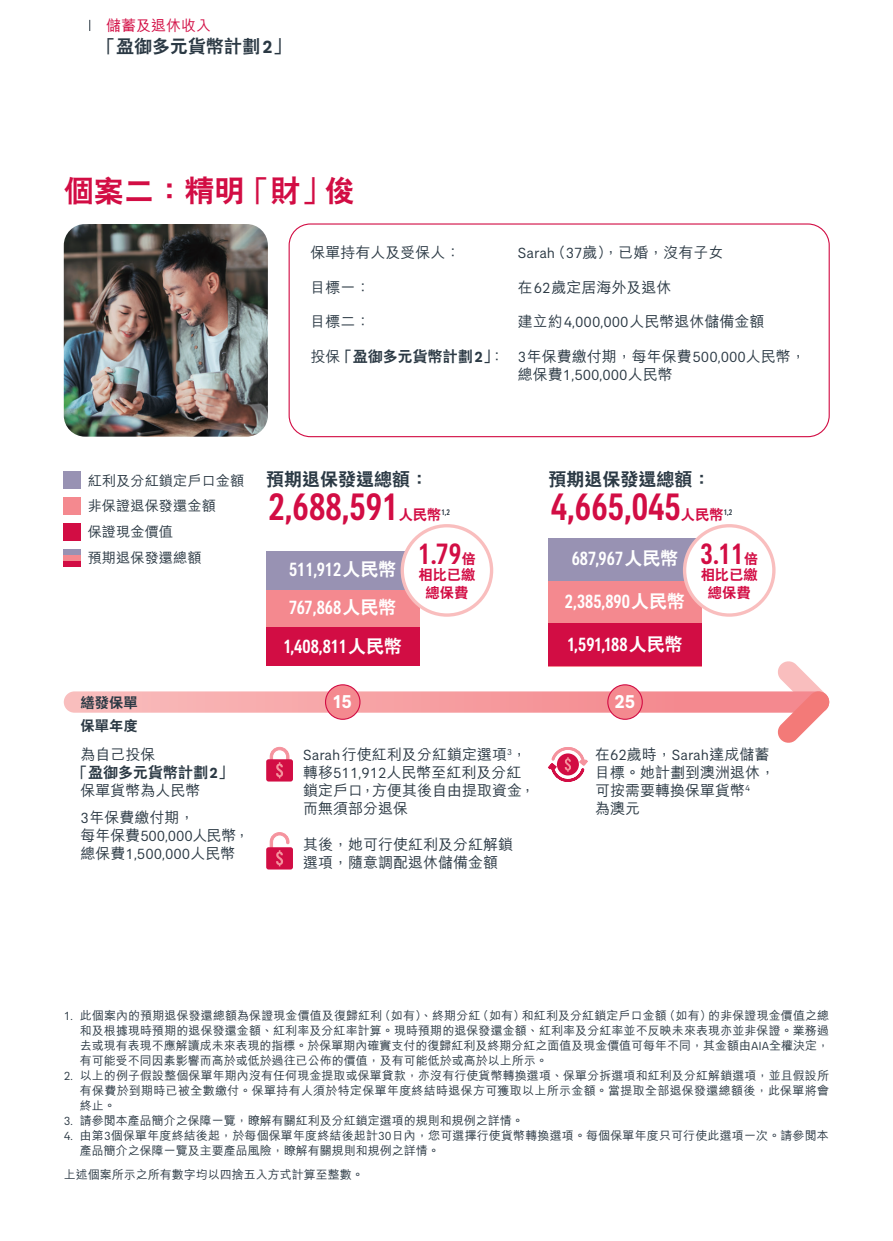
<style>
.page{position:relative;width:893px;height:1241px;background:#fff}
.page>*{position:absolute;margin:0;border:0;box-sizing:border-box;transform-origin:0 0}
.t1{font:500 condensed 39px "AIA Everest";color:#d20d44}
.t2{font:800 30px "C Hei 2 HK";color:#d20d44}
.t3{font:500 condensed 30px "AIA Everest";color:#d20d44}
.t4{font:500 condensed 19.5px/38px "AIA Everest";color:#fff}
.t5{font:700 18.9px "AIA Everest";color:#fff}
.t6{font:800 18px "C Hei 2 HK";color:#2b3944}
.t7{font:500 15px/18px "M Hei HK";color:#2b3944}
.t8{font:15px "AIA Everest";color:#2b3944}
.t9{font:800 15px "C Hei 2 HK";color:#2b3944}
.t10{font:500 15px "M Hei HK";color:#d20d44}
.t11{font:500 14.25px/26.4px "M Hei HK";color:#2b3944}
.t12{font:800 14.25px/17.2px "C Hei 2 HK";color:#d20d44;text-align:center}
.t13{font:800 14.25px/23.1px "C Hei 2 HK";color:#2b3944}
.t14{font:500 12px/15px "M Hei HK";letter-spacing:.005em;color:#2b3944}
.t15{font:12px/15px "AIA Everest";color:#2b3944}
.s1{font-family:"AIA Everest";font-weight:700}
.s2{font-family:"M Hei HK";font-weight:500}
.s3{font-family:"AIA Everest";font-weight:400}
.s4{font-family:"C Hei 2 HK";font-weight:800;font-stretch:normal;font-size:18px}
.s5{font-family:"C Hei 2 HK";font-weight:800;font-stretch:normal;font-size:14.25px}
</style>
<div class="page">
<svg style="left:64px;top:691px;width:765px;height:22px;background:#f6a3a6"></svg>
<svg style="left:777px;top:661px;width:53px;height:82px"></svg>
<div style="left:266px;top:589px;width:153px;height:77px;background:#f4898f"></div>
<div style="left:266px;top:628px;width:153px;height:38px;background:#d20d44"></div>
<div style="left:266px;top:551px;width:153px;height:38px;background:#9892b3"></div>
<div style="left:64px;top:497px;width:17px;height:17px;background:#f4898f"></div>
<div style="left:64px;top:523px;width:17px;height:17px;background:#d20d44"></div>
<div style="left:64px;top:471px;width:17px;height:17px;background:#9892b3"></div>
<svg style="left:64px;top:560px;width:17px;height:6px"></svg>
<div style="left:64px;top:549px;width:17px;height:6px;background:#9892b3"></div>
<div style="left:64px;top:555px;width:17px;height:5px;background:#f4898f"></div>
<div style="left:325px;top:684px;width:36px;height:36px;background:#f4898f;border:1px solid #d20d44;border-radius:50%"></div>
<div style="left:607px;top:684px;width:36px;height:36px;background:#f4898f;border:1px solid #d20d44;border-radius:50%"></div>
<div style="left:289px;top:223px;width:541px;height:214px;border:1px solid #d20d44;border-radius:21px"></div>
<div style="left:548px;top:581px;width:154px;height:85px;background:#f4898f"></div>
<div style="left:548px;top:623px;width:154px;height:43px;background:#d20d44"></div>
<div style="left:548px;top:538px;width:154px;height:43px;background:#9892b3"></div>
<div style="left:402px;top:526px;width:90px;height:89px;background:#fff;border-radius:50%"></div>
<div style="left:401px;top:524px;width:92px;height:93px;border:3px solid #f9bebe;border-radius:50%"></div>
<div style="left:685px;top:526px;width:89px;height:89px;background:#fff;border-radius:50%"></div>
<div style="left:683px;top:524px;width:92px;height:93px;border:3px solid #f9bebe;border-radius:50%"></div>
<img style="left:64px;top:224px;width:204px;height:213px">
<div style="left:266px;top:759px;width:27px;height:22px;background:#d20d44;border-radius:2px"></div>
<svg style="left:270px;top:747px;width:19px;height:32px"></svg>
<div style="left:266px;top:847px;width:27px;height:22px;background:#d20d44;border-radius:2px"></div>
<svg style="left:270px;top:832px;width:19px;height:34px"></svg>
<svg style="left:548px;top:747px;width:40px;height:34px"></svg>
<p class="t10" style="left:106px;top:14px;width:106px">儲蓄及退休收入</p>
<h3 class="t6" style="left:98px;top:34px;width:194px">「盈御多元貨幣計劃<span class="s1">2</span>」</h3>
<h2 class="t2" style="left:64px;top:171px;width:292px">個案二：精明「財」俊</h2>
<p class="t7" style="left:310px;top:242px;width:152px">保單持有人及受保人：</p>
<p class="t7" style="left:310px;top:277px;width:61px">目標一：</p>
<p class="t7" style="left:310px;top:311px;width:61px">目標二：</p>
<p class="t9" style="left:310px;top:346px;width:196px"><span class="s2">投保</span>「盈御多元貨幣計劃<span class="s1">2</span>」<span class="s2">：</span></p>
<p class="t7" style="left:518px;top:242px;width:207px"><span class="s3">Sarah</span>（<span class="s3">37</span>歲），已婚，沒有子女</p>
<p class="t7" style="left:518px;top:277px;width:155px">在<span class="s3">62</span>歲定居海外及退休</p>
<p class="t7" style="left:518px;top:311px;width:248px">建立約<span class="s3">4,000,000</span>人民幣退休儲備金額</p>
<p class="t7" style="left:518px;top:346px;width:289px"><span class="s3">3</span>年保費繳付期，每年保費<span class="s3">500,000</span>人民幣，</p>
<p class="t8" style="left:518px;top:366px;width:156px"><span class="s2">總保費</span>1,500,000<span class="s2">人民幣</span></p>
<p class="t11" style="left:88px;top:466px;width:158px">紅利及分紅鎖定戶口金額</p>
<p class="t11" style="left:88px;top:491px;width:130px">非保證退保發還金額保證現金價值</p>
<p class="t11" style="left:88px;top:543px;width:116px">預期退保發還總額</p>
<h3 class="t6" style="left:266px;top:467px;width:163px">預期退保發還總額：</h3>
<h1 class="t1" style="left:269px;top:485px;width:132px">2,688,591</h1>
<p class="t12" style="left:399px;top:506px;width:53px">人民幣<sup>1,2</sup></p>
<h3 class="t4" style="left:289px;top:550px;width:109px">511,912<span class="s4">人民幣<br></span>767,868<span class="s4">人民幣</span></h3>
<h3 class="t4" style="left:283px;top:627px;width:120px">1,408,811<span class="s4">人民幣</span></h3>
<h2 class="t3" style="left:418px;top:537px;width:59px">1.79<span class="s5">倍</span></h2>
<p class="t12" style="left:418px;top:566px;width:58px">相比已繳總保費</p>
<h3 class="t6" style="left:548px;top:467px;width:163px">預期退保發還總額：</h3>
<h1 class="t1" style="left:551px;top:485px;width:132px">4,665,045</h1>
<p class="t12" style="left:681px;top:506px;width:53px">人民幣<sup>1,2</sup></p>
<h3 class="t4" style="left:565px;top:537px;width:122px;line-height:42.3px;text-align:center">687,967<span class="s4">人民幣<br></span>2,385,890<span class="s4">人民幣</span></h3>
<h3 class="t4" style="left:567px;top:625px;width:117px">1,591,188<span class="s4">人民幣</span></h3>
<h2 class="t3" style="left:700px;top:537px;width:59px">3.11<span class="s5">倍</span></h2>
<p class="t12" style="left:701px;top:566px;width:58px">相比已繳總保費</p>
<p class="t13" style="left:81px;top:691px;width:58px">繕發保單保單年度</p>
<p class="t7" style="left:81px;top:744px;width:76px">為自己投保</p>
<p class="t9" style="left:73px;top:762px;width:161px">「盈御多元貨幣計劃<span class="s1">2</span>」</p>
<p class="t7" style="left:81px;top:775px;width:122px;line-height:27px">保單貨幣為人民幣<br><span class="s3">3</span>年保費繳付期，</p>
<p class="t7" style="left:81px;top:825px;width:170px">每年保費<span class="s3">500,000</span>人民幣，</p>
<p class="t8" style="left:81px;top:845px;width:156px"><span class="s2">總保費</span>1,500,000<span class="s2">人民幣</span></p>
<h3 class="t5" style="left:332px;top:690px;width:21px">15</h3>
<h3 class="t5" style="left:614px;top:690px;width:22px">25</h3>
<p class="t7" style="left:303px;top:744px;width:233px"><span class="s3">Sarah</span>行使紅利及分紅鎖定選項<sup>3</sup>，轉移<span class="s3">511,912</span>人民幣至紅利及分紅鎖定戶口，方便其後自由提取資金，而無須部分退保</p>
<p class="t7" style="left:303px;top:834px;width:211px">其後，她可行使紅利及分紅解鎖選項，隨意調配退休儲備金額</p>
<p class="t7" style="left:595px;top:744px;width:182px">在<span class="s3">62</span>歲時，<span class="s3">Sarah</span>達成儲蓄目標。她計劃到澳洲退休，可按需要轉換保單貨幣<sup>4<br></sup>為澳元</p>
<p class="t14" style="left:80px;top:1007px;width:751px">此個案內的預期退保發還總額為保證現金價值及復歸紅利（如有）、終期分紅（如有）和紅利及分紅鎖定戶口金額（如有）的非保證現金價值之總和及根據現時預期的退保發還金額、紅利率及分紅率計算。現時預期的退保發還金額、紅利率及分紅率並不反映未來表現亦並非保證。業務過去或現有表現不應解讀成未來表現的指標。於保單期內確實支付的復歸紅利及終期分紅之面值及現金價值可每年不同，其金額由<span class="s3">AIA</span>全權決定，有可能受不同因素影響而高於或低於過往已公佈的價值，及有可能低於或高於以上所示。<br>以上的例子假設整個保單年期內沒有任何現金提取或保單貸款，亦沒有行使貨幣轉換選項、保單分拆選項和紅利及分紅解鎖選項，並且假設所有保費於到期時已被全數繳付。保單持有人須於特定保單年度終結時退保方可獲取以上所示金額。當提取全部退保發還總額後，此保單將會終止。<br>請參閱本產品簡介之保障一覽，瞭解有關紅利及分紅鎖定選項的規則和規例之詳情。<br>由第<span class="s3">3</span>個保單年度終結後起，於每個保單年度終結後起計<span class="s3">30</span>日內，您可選擇行使貨幣轉換選項。每個保單年度只可行使此選項一次。請參閱本產品簡介之保障一覽及主要產品風險，瞭解有關規則和規例之詳情。</p>
<p class="t15" style="left:64px;top:1008px;width:11px">1.</p>
<p class="t15" style="left:64px;top:1068px;width:11px">2.</p>
<p class="t15" style="left:64px;top:1113px;width:11px">3.<br>4.</p>
<p class="t14" style="left:64px;top:1166px;width:302px">上述個案所示之所有數字均以四捨五入方式計算至整數。</p>
</div>
